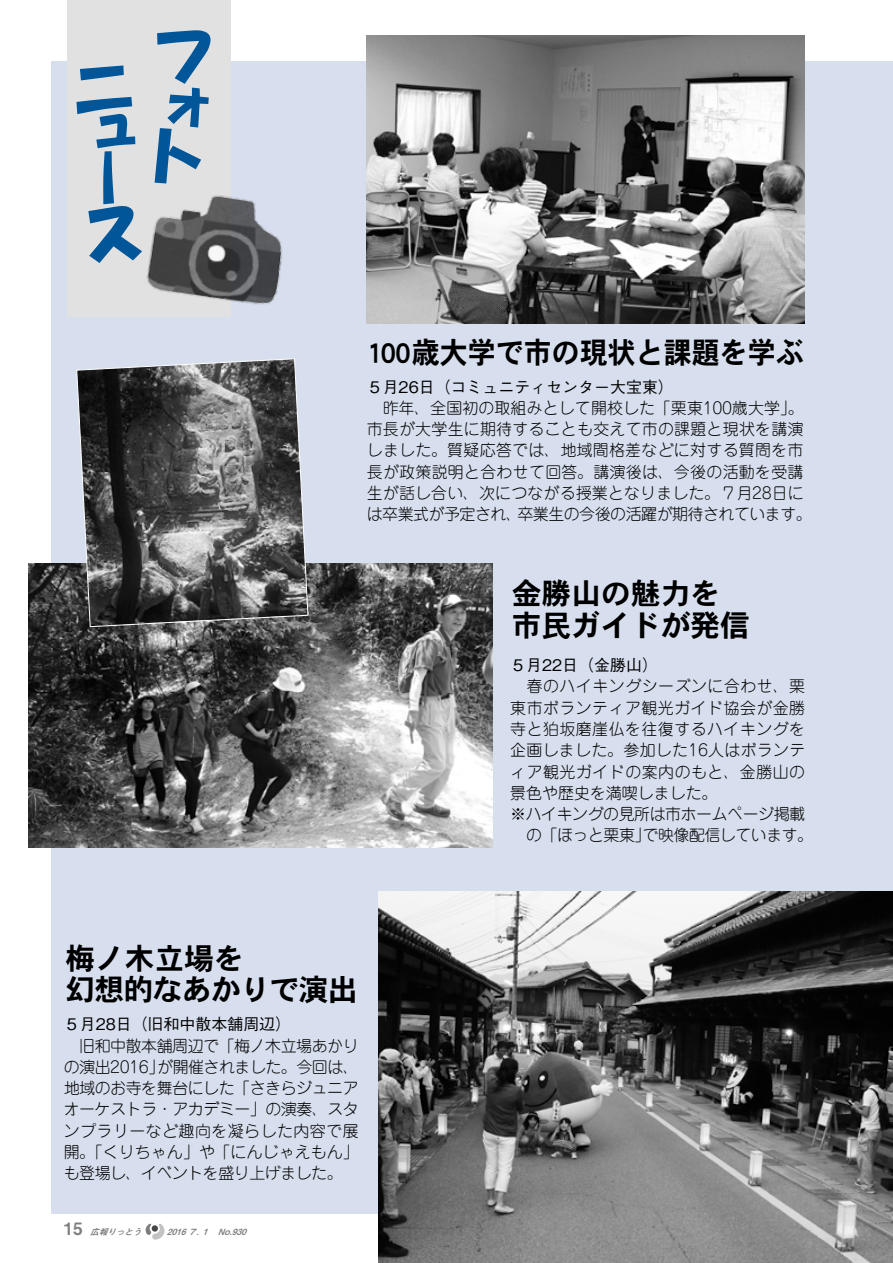
<style>
.page{position:relative;width:893px;height:1263px;background:#fff}
.page>*{position:absolute;margin:0;border:0;box-sizing:border-box;transform-origin:0 0}
.t1{font:29.7px "DFHS Gothic Std W7";color:#000;scale:.94 1}
.t2{font:29.7px/32px "DFHS Gothic Std W7";letter-spacing:-.02em;color:#000}
.t3{font:29.7px/32px "DFHS Gothic Std W7";color:#000}
.t4{font:300 15.9px/21.3px "Jun 101 Pro";letter-spacing:.01em;color:#000}
.t5{font:300 15.9px/21.3px "Jun 101 Pro";letter-spacing:-.03em;color:#000}
.t6{font:300 15.9px "Jun 101 Pro";letter-spacing:.03em;color:#000}
.t7{font:500 15.9px "Gothic BBB Pro";color:#000}
.t8{font:italic 8.55px "Midashi Go Pro MB31";color:#7d7d7d}
.s1{font-family:"Gothic BBB Pro";font-weight:500}
.s2{font-style:normal;font-size:16.95px}
</style>
<div class="page">
<div style="left:51px;top:62px;width:842px;height:1152px;background:#d7dfee"></div>
<div style="left:67px;top:0;width:163px;height:317px;background:#e1e1e1"></div>
<img style="left:146px;top:183px;width:136px;height:131px">
<img style="left:367px;top:35px;width:438px;height:288px">
<img style="left:379px;top:891px;width:514px;height:372px">
<img style="left:28px;top:563px;width:465px;height:284px">
<svg style="left:76px;top:358px;width:232px;height:269px;background:#5e5e5f"></svg>
<svg style="left:145px;top:1223px;width:20px;height:17px"></svg>
<svg style="left:154px;top:183px;width:57px;height:3px"></svg>
<p class="t1" style="left:367px;top:336px;width:466px">100歳大学で市の現状と課題を学ぶ</p>
<p class="t4" style="left:367px;top:374px;width:447px"><span class="s1">５月26日（コミュニティセンター大宝東）<br></span>　昨年、全国初の取組みとして開校した「栗東100歳大学」。市長が大学生に期待することも交えて市の課題と現状を講演しました。質疑応答では、地域間格差などに対する質問を市長が政策説明と合わせて回答。講演後は、今後の活動を受講生が話し合い、次につながる授業となりました。７月28日には卒業式が予定され、卒業生の今後の活躍が期待されています。</p>
<p class="t3" style="left:512px;top:577px;width:240px">金勝山の魅力を市民ガイドが発信</p>
<p class="t7" style="left:510px;top:652px;width:149px">５月22日（金勝山）</p>
<p class="t6" style="left:510px;top:674px;width:296px">　春のハイキングシーズンに合わせ、栗</p>
<p class="t6" style="left:510px;top:695px;width:296px">東市ボランティア観光ガイド協会が金勝</p>
<p class="t6" style="left:510px;top:716px;width:296px">寺と狛坂磨崖仏を往復するハイキングを</p>
<p class="t4" style="left:510px;top:738px;width:297px">企画しました。参加した16人はボランテ</p>
<p class="t6" style="left:510px;top:759px;width:296px">ィア観光ガイドの案内のもと、金勝山の</p>
<p class="t4" style="left:510px;top:780px;width:209px">景色や歴史を満喫しました。</p>
<p class="t5" style="left:510px;top:801px;width:296px">※ハイキングの見所は市ホームページ掲載</p>
<p class="t5" style="left:526px;top:823px;width:289px">の「ほっと栗東」で映像配信しています。</p>
<p class="t2" style="left:65px;top:941px;width:294px">梅ノ木立場を<br>幻想的なあかりで演出</p>
<p class="t5" style="left:64px;top:1012px;width:297px"><span class="s1">５月28日（旧和中散本舗周辺）<br></span>　旧和中散本舗周辺で「梅ノ木立場あかりの演出2016」が開催されました。今回は、地域のお寺を舞台にした「さきらジュニアオーケストラ・アカデミー」の演奏、スタンプラリーなど趣向を凝らした内容で展開。「くりちゃん」や「にんじゃえもん」も登場し、イベントを盛り上げました。</p>
<p class="t8" style="left:64px;top:1225px;width:188px"><span class="s2">1 5</span> 広報りっとう　　　2016 ７. １　No.930</p>
</div>
